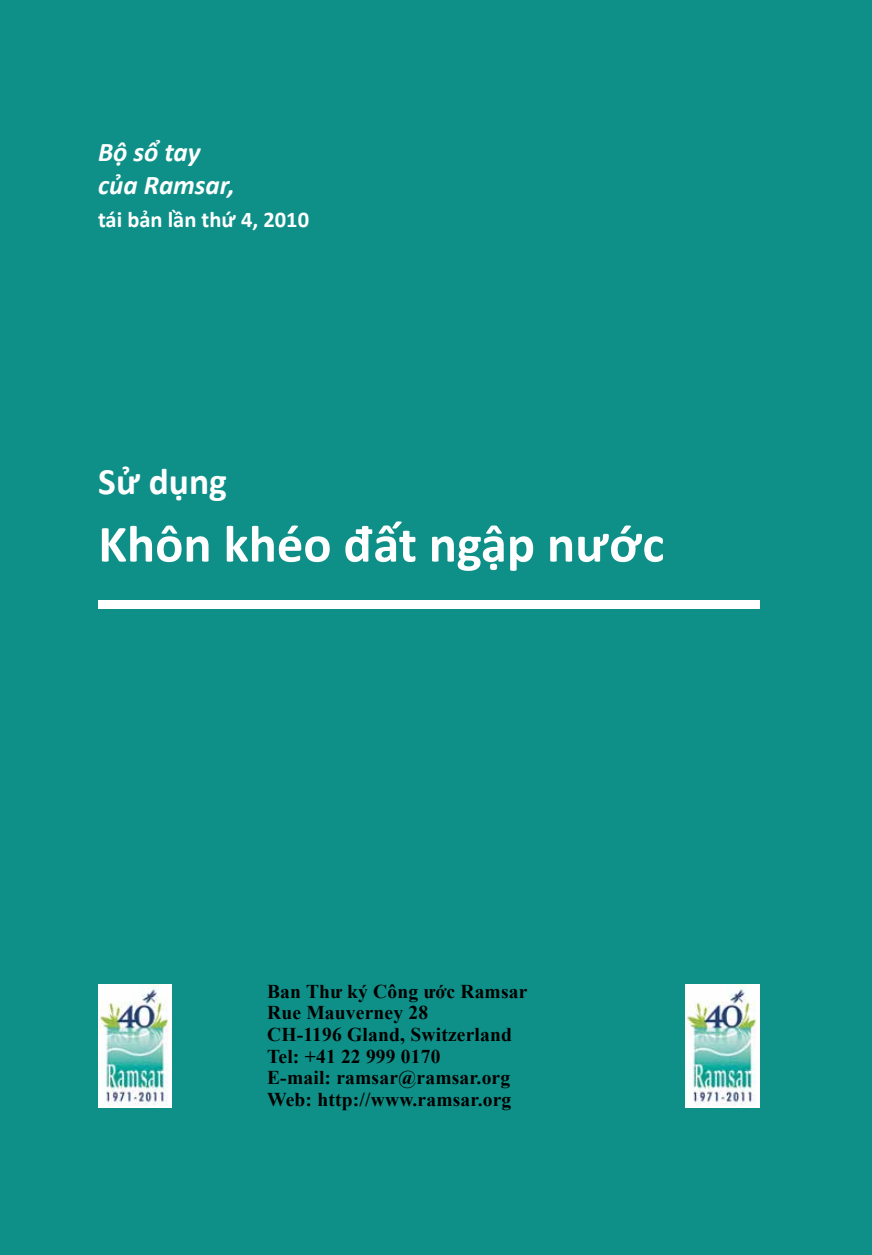
<style>
.page{position:relative;width:872px;height:1255px;background:#fff}
.page>*{position:absolute;margin:0;border:0;box-sizing:border-box;transform-origin:0 0}
.t1{font:700 52.5px "Calibri";color:#fff}
.t2{font:700 37.5px "Calibri";color:#fff}
.t3{font:italic 700 27px/33px "Calibri";color:#fff}
.t4{font:700 22.5px "Calibri";color:#fff}
.t5{font:700 19.5px/21.6px "Times New Roman";letter-spacing:.01em;color:#000}
</style>
<div class="page">
<div style="left:0;top:0;width:872px;height:1254px;background:#0e9088"></div>
<div style="left:98px;top:600px;width:661px;height:8px;background:#fff"></div>
<img style="left:686px;top:984px;width:73px;height:123px">
<img style="left:98px;top:984px;width:73px;height:123px">
<h3 class="t3" style="left:98px;top:136px;width:138px">Bộ sổ tay của Ramsar,</h3>
<p class="t4" style="left:98px;top:205px;width:212px">tái bản lần thứ 4, 2010</p>
<h2 class="t2" style="left:98px;top:457px;width:130px">Sử dụng</h2>
<h1 class="t1" style="left:98px;top:510px;width:567px">Khôn khéo đất ngập nước</h1>
<p class="t5" style="left:267px;top:979px;width:262px">Ban Thư ký Công ước Ramsar<br>Rue Mauverney 28<br>CH-1196 Gland, Switzerland<br>Tel: +41 22 999 0170<br>E-mail: ramsar@ramsar.org<br>Web: http://www.ramsar.org</p>
</div>
